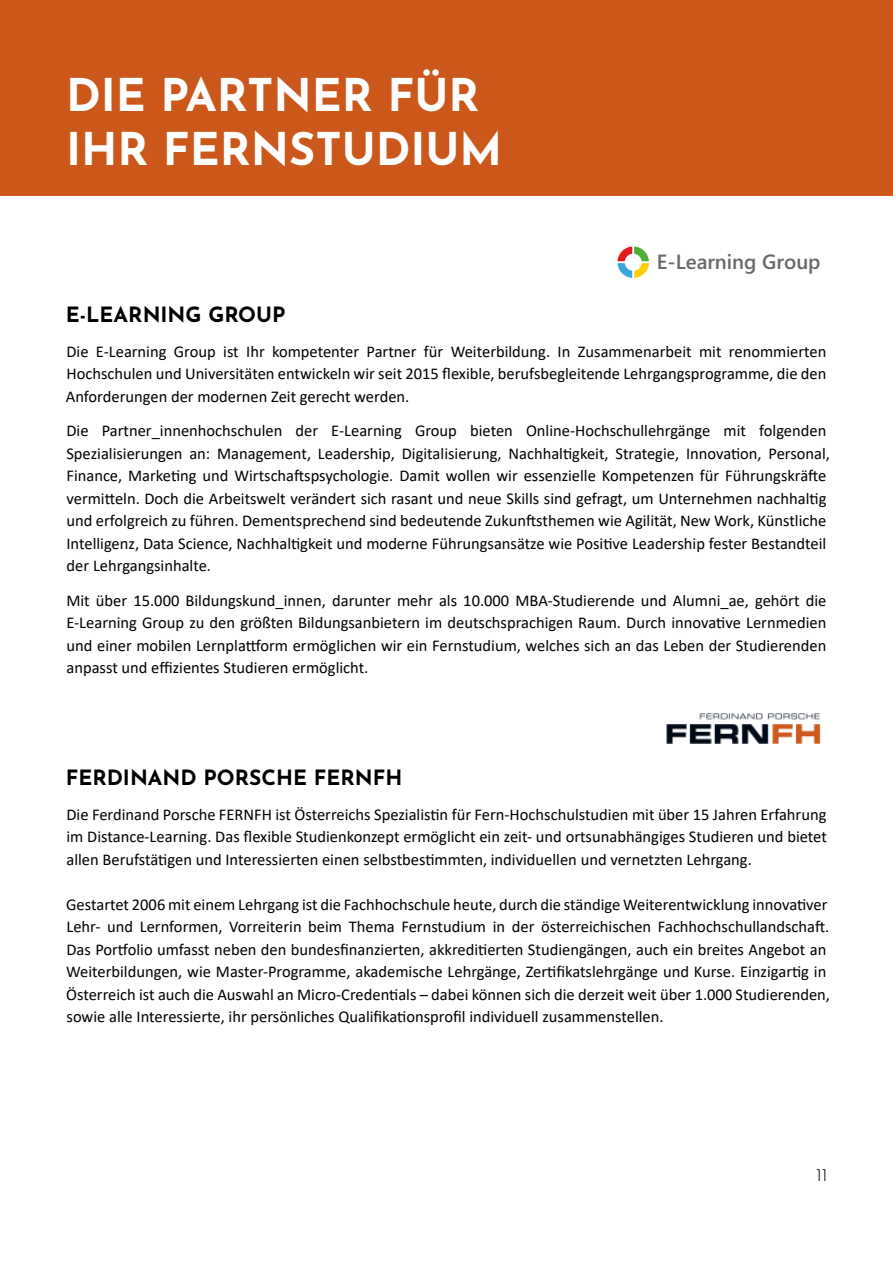
<style>
.page{position:relative;width:893px;height:1263px;background:#fff}
.page>*{position:absolute;margin:0;border:0;box-sizing:border-box;transform-origin:0 0}
.t1{font:100 45px/54px "Josefin Sans";color:#fff}
.t2{font:100 21px "Josefin Sans";color:#000}
.t3{font:600 20.55px "Segoe UI";color:#686868}
.t4{font:100 18px "Josefin Sans";color:#000}
.t5{font:16.5px/22.5px "Calibri";color:#000;text-align:justify}
</style>
<div class="page">
<div style="left:0;top:0;width:893px;height:195px;background:#cc571a"></div>
<svg style="left:617px;top:246px;width:32px;height:32px"></svg>
<img style="left:666px;top:713px;width:155px;height:31px">
<h1 class="t1" style="left:66px;top:65px;width:438px">DIE PARTNER FÜR<br>IHR FERNSTUDIUM</h1>
<p class="t3" style="left:657px;top:243px;width:165px">E-Learning Group</p>
<p class="t2" style="left:66px;top:299px;width:221px">E-LEARNING GROUP</p>
<p class="t5" style="left:66px;top:340px;width:762px">Die E-Learning Group ist Ihr kompetenter Partner für Weiterbildung. In Zusammenarbeit mit renommierten Hochschulen und Universitäten entwickeln wir seit 2015 flexible, berufsbegleitende Lehrgangsprogramme, die den Anforderungen der modernen Zeit gerecht werden.</p>
<p class="t5" style="left:66px;top:419px;width:765px;text-align:left">Die Partner_innenhochschulen der E-Learning Group bieten Online-Hochschullehrgänge mit folgenden Spezialisierungen an: Management, Leadership, Digitalisierung, Nachhaltigkeit, Strategie, Innovation, Personal, Finance, Marketing und Wirtschaftspsychologie. Damit wollen wir essenzielle Kompetenzen für Führungskräfte vermitteln. Doch die Arbeitswelt verändert sich rasant und neue Skills sind gefragt, um Unternehmen nachhaltig und erfolgreich zu führen. Dementsprechend sind bedeutende Zukunftsthemen wie Agilität, New Work, Künstliche Intelligenz, Data Science, Nachhaltigkeit und moderne Führungsansätze wie Positive Leadership fester Bestandteil der Lehrgangsinhalte.</p>
<p class="t5" style="left:66px;top:589px;width:761px">Mit über 15.000 Bildungskund_innen, darunter mehr als 10.000 MBA-Studierende und Alumni_ae, gehört die E-Learning Group zu den größten Bildungsanbietern im deutschsprachigen Raum. Durch innovative Lernmedien und einer mobilen Lernplattform ermöglichen wir ein Fernstudium, welches sich an das Leben der Studierenden anpasst und effizientes Studieren ermöglicht.</p>
<p class="t2" style="left:66px;top:762px;width:338px">FERDINAND PORSCHE FERNFH</p>
<p class="t5" style="left:66px;top:802px;width:762px">Die Ferdinand Porsche FERNFH ist Österreichs Spezialistin für Fern-Hochschulstudien mit über 15 Jahren Erfahrung im Distance-Learning. Das flexible Studienkonzept ermöglicht ein zeit- und ortsunabhängiges Studieren und bietet allen Berufstätigen und Interessierten einen selbstbestimmten, individuellen und vernetzten Lehrgang.</p>
<p class="t5" style="left:66px;top:892px;width:765px;text-align:left">Gestartet 2006 mit einem Lehrgang ist die Fachhochschule heute, durch die ständige Weiterentwicklung innovativer Lehr- und Lernformen, Vorreiterin beim Thema Fernstudium in der österreichischen Fachhochschullandschaft.<br>Das Portfolio umfasst neben den bundesfinanzierten, akkreditierten Studiengängen, auch ein breites Angebot an Weiterbildungen, wie Master-Programme, akademische Lehrgänge, Zertifikatslehrgänge und Kurse. Einzigartig in Österreich ist auch die Auswahl an Micro-Credentials – dabei können sich die derzeit weit über 1.000 Studierenden, sowie alle Interessierte, ihr persönliches Qualifikationsprofil individuell zusammenstellen.</p>
<p class="t4" style="left:816px;top:1161px;width:13px">11</p>
</div>
